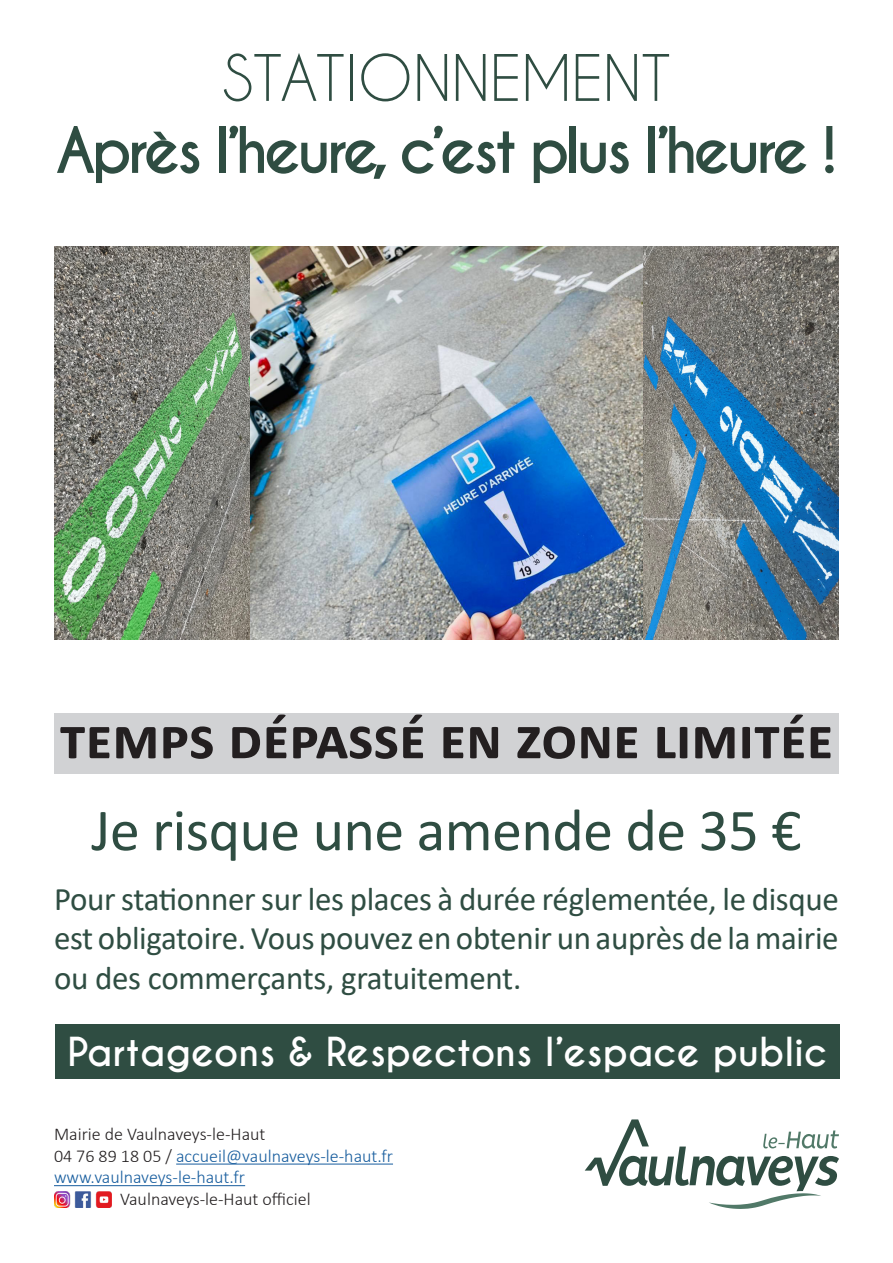
<style>
.page{position:relative;width:893px;height:1263px;background:#fff}
.page>*{position:absolute;margin:0;border:0;box-sizing:border-box;transform-origin:0 0}
.t1{font:700 60px "Caviar Dreams";letter-spacing:-.07em;color:#2f4d42}
.t2{font:700 60px "Calibri";color:#231f20}
.t3{font:60px "Calibri";letter-spacing:-.01em;color:#2f4d42}
.t4{font:60px "Caviar Dreams";color:#2f4d42}
.t5{font:700 37.5px "Caviar Dreams";color:#fff}
.t6{font:33px/39.6px "Calibri";letter-spacing:-.01em;color:#2f4d42;text-align:justify}
.t7{font:300 18px "Calibri";color:#175d9e}
.t8{font:300 18px "Calibri";color:#231f20}
.s1{color:#231f20}
</style>
<div class="page">
<img style="left:54px;top:247px;width:196px;height:392px">
<img style="left:643px;top:247px;width:196px;height:392px">
<img style="left:250px;top:247px;width:393px;height:392px">
<div style="left:55px;top:1024px;width:785px;height:54px;background:#2f4d42"></div>
<div style="left:54px;top:713px;width:785px;height:60px;background:#d1d2d4"></div>
<svg style="left:585px;top:1119px;width:254px;height:90px"></svg>
<hr style="left:176px;top:1163px;width:217px;height:1px;background:#175d9e">
<hr style="left:54px;top:1185px;width:191px;height:1px;background:#175d9e">
<img style="left:54px;top:1192px;width:58px;height:16px">
<p class="t4" style="left:222px;top:42px;width:450px">STATIONNEMENT</p>
<p class="t1" style="left:55px;top:114px;width:783px">Après l’heure, c’est plus l’heure !</p>
<p class="t2" style="left:60px;top:696px;width:775px">temps dépassé en zone limitée</p>
<p class="t3" style="left:91px;top:788px;width:712px">Je risque une amende de 35 €</p>
<p class="t6" style="left:54px;top:878px;width:786px">Pour stationner sur les places à durée réglementée, le disque est obligatoire. Vous pouvez en obtenir un auprès de la mairie ou des commerçants, gratuitement.</p>
<p class="t5" style="left:68px;top:1029px;width:761px">Partageons &amp; Respectons l’espace public</p>
<p class="t8" style="left:54px;top:1123px;width:213px">Mairie de Vaulnaveys-le-Haut</p>
<p class="t7" style="left:54px;top:1144px;width:341px"><span class="s1">04 76 89 18 05 /</span> accueil@vaulnaveys-le-haut.fr</p>
<p class="t7" style="left:54px;top:1166px;width:193px">www.vaulnaveys-le-haut.fr</p>
<p class="t8" style="left:120px;top:1188px;width:192px">Vaulnaveys-le-Haut officiel</p>
</div>
